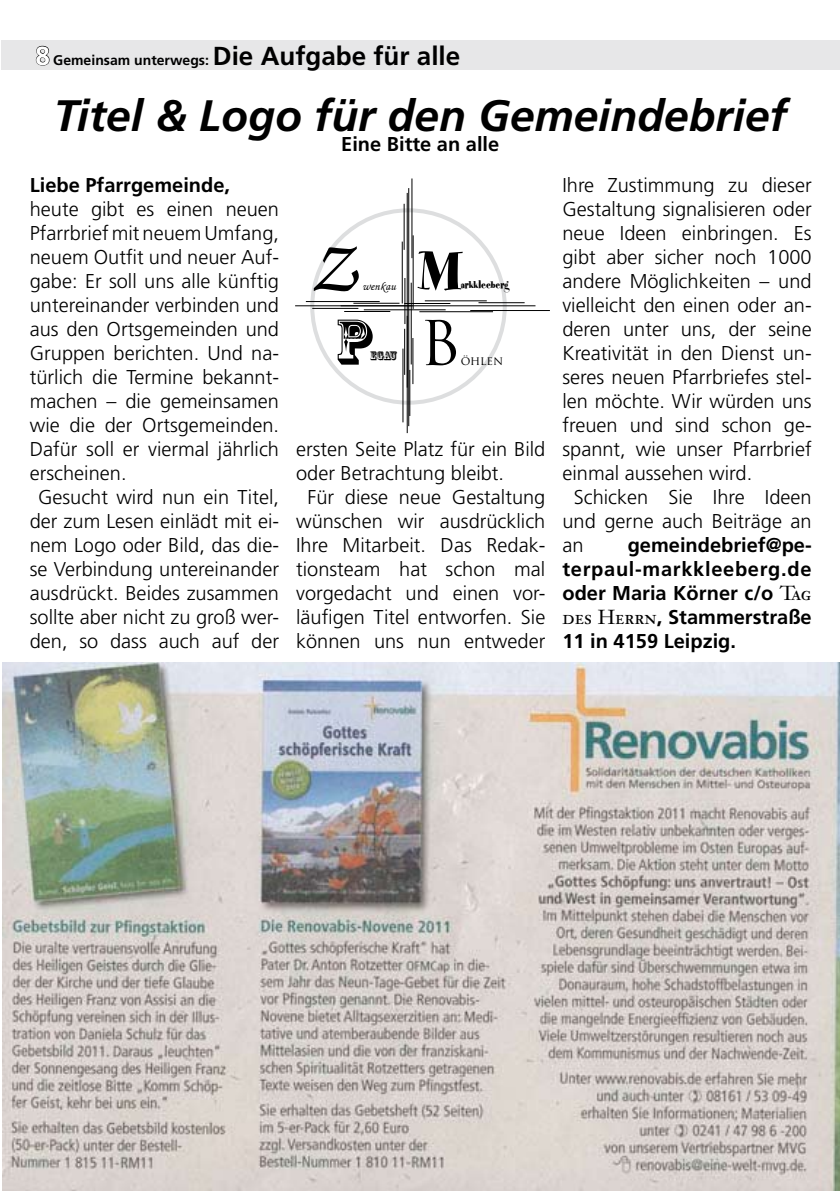
<style>
.page{position:relative;width:840px;height:1191px;background:#fff}
.page>*{position:absolute;margin:0;border:0;box-sizing:border-box;transform-origin:0 0}
.t1{font:italic 500 75px "Zapf Chancery";color:#000}
.t2{font:60px "Trajan Pro";color:#000}
.t3{font:60px "Spumoni LP";color:#000}
.t4{font:60px "Rosewood Std";color:#000}
.t5{font:italic 700 44px "Frutiger";color:#000}
.t6{font:300 20px "Frutiger";color:#000}
.t7{font:700 20px/24px "Frutiger";color:#000;text-align:justify}
.t8{font:700 14px "Frutiger";color:#000}
.t9{font:12px "Spumoni LP";color:#000}
.t10{font:italic 500 12px "Zapf Chancery";color:#000}
.t11{font:12px "Trajan Pro";letter-spacing:-.01em;color:#000}
.t12{font:12px "Rosewood Std";color:#000}
.s1{font-size:26px;color:#fff}
.s2{font-size:26px}
.s3{font-family:"Janson Text Roman SC";font-weight:400}
</style>
<div class="page">
<img style="left:2px;top:662px;width:837px;height:529px">
<div style="left:1px;top:40px;width:838px;height:30px;background:#e7e7e8"></div>
<svg style="left:35px;top:45px;width:15px;height:21px"></svg>
<hr style="left:408px;top:188px;width:1px;height:238px;background:#000">
<hr style="left:295px;top:305px;width:240px;height:1px;background:#000">
<hr style="left:306px;top:301px;width:73px;height:1px;background:#000">
<hr style="left:363px;top:309px;width:82px;height:1px;background:#000">
<hr style="left:424px;top:300px;width:62px;height:1px;background:#000">
<hr style="left:470px;top:310px;width:79px;height:1px;background:#000">
<hr style="left:353px;top:303px;width:46px;height:1px;background:#000">
<hr style="left:312px;top:308px;width:46px;height:1px;background:#000">
<hr style="left:344px;top:311px;width:46px;height:1px;background:#000">
<hr style="left:404px;top:303px;width:46px;height:1px;background:#000">
<hr style="left:419px;top:311px;width:73px;height:1px;background:#000">
<hr style="left:478px;top:302px;width:46px;height:1px;background:#000">
<hr style="left:406px;top:193px;width:1px;height:240px;background:#000">
<hr style="left:402px;top:348px;width:1px;height:74px;background:#000">
<hr style="left:410px;top:283px;width:1px;height:81px;background:#000">
<hr style="left:401px;top:242px;width:1px;height:61px;background:#000">
<hr style="left:411px;top:178px;width:1px;height:80px;background:#000">
<hr style="left:404px;top:329px;width:1px;height:46px;background:#000">
<hr style="left:409px;top:370px;width:1px;height:46px;background:#000">
<hr style="left:412px;top:338px;width:1px;height:46px;background:#000">
<hr style="left:404px;top:278px;width:1px;height:46px;background:#000">
<hr style="left:412px;top:235px;width:1px;height:74px;background:#000">
<hr style="left:403px;top:204px;width:1px;height:46px;background:#000">
<p class="t8" style="left:35px;top:52px;width:426px"><span class="s1">8</span> Gemeinsam unterwegs: <span class="s2">Die Aufgabe für alle</span></p>
<h3 class="t5" style="left:54px;top:90px;width:733px">Titel &amp; Logo für den Gemeindebrief</h3>
<p class="t7" style="left:341px;top:132px;width:159px">Eine Bitte an alle</p>
<p class="t7" style="left:30px;top:173px;width:202px">Liebe Pfarrgemeinde,</p>
<p class="t6" style="left:30px;top:198px;width:251px">heute gibt es einen neuen</p>
<p class="t6" style="left:30px;top:222px;width:251px">Pfarrbrief mit neuem Umfang,</p>
<p class="t6" style="left:30px;top:246px;width:251px">neuem Outfit und neuer Auf-</p>
<p class="t6" style="left:30px;top:270px;width:251px">gabe: Er soll uns alle künftig</p>
<p class="t6" style="left:30px;top:294px;width:250px">untereinander verbinden und</p>
<p class="t6" style="left:30px;top:318px;width:251px">aus den Ortsgemeinden und</p>
<p class="t6" style="left:30px;top:342px;width:251px">Gruppen berichten. Und na-</p>
<p class="t6" style="left:30px;top:366px;width:251px">türlich die Termine bekannt-</p>
<p class="t6" style="left:30px;top:390px;width:250px">machen – die gemeinsamen</p>
<p class="t6" style="left:30px;top:414px;width:250px">wie die der Ortsgemeinden.</p>
<p class="t6" style="left:30px;top:438px;width:251px">Dafür soll er viermal jährlich</p>
<p class="t6" style="left:30px;top:462px;width:98px">erscheinen.</p>
<p class="t6" style="left:38px;top:486px;width:242px">Gesucht wird nun ein Titel,</p>
<p class="t6" style="left:30px;top:510px;width:251px">der zum Lesen einlädt mit ei-</p>
<p class="t6" style="left:30px;top:534px;width:251px">nem Logo oder Bild, das die-</p>
<p class="t6" style="left:30px;top:558px;width:251px">se Verbindung untereinander</p>
<p class="t6" style="left:30px;top:582px;width:251px">ausdrückt. Beides zusammen</p>
<p class="t6" style="left:30px;top:606px;width:251px">sollte aber nicht zu groß wer-</p>
<p class="t6" style="left:30px;top:630px;width:251px">den, so dass auch auf der</p>
<h1 class="t1" style="left:316px;top:229px;width:48px">Z</h1>
<p class="t10" style="left:363px;top:280px;width:35px">wenkau</p>
<h2 class="t3" style="left:419px;top:241px;width:43px">M</h2>
<p class="t9" style="left:460px;top:279px;width:50px">arkkleeberg</p>
<h2 class="t4" style="left:335px;top:306px;width:36px">P</h2>
<p class="t12" style="left:370px;top:348px;width:28px">EGAU</p>
<h2 class="t2" style="left:419px;top:305px;width:43px">B</h2>
<p class="t11" style="left:460px;top:353px;width:44px">öhlen</p>
<p class="t6" style="left:296px;top:438px;width:251px">ersten Seite Platz für ein Bild</p>
<p class="t6" style="left:296px;top:462px;width:209px">oder Betrachtung bleibt.</p>
<p class="t6" style="left:307px;top:486px;width:239px">Für diese neue Gestaltung</p>
<p class="t6" style="left:296px;top:510px;width:251px">wünschen wir ausdrücklich</p>
<p class="t6" style="left:296px;top:534px;width:250px">Ihre Mitarbeit. Das Redak-</p>
<p class="t6" style="left:296px;top:558px;width:251px">tionsteam hat schon mal</p>
<p class="t6" style="left:296px;top:582px;width:251px">vorgedacht und einen vor-</p>
<p class="t6" style="left:296px;top:606px;width:251px">läufigen Titel entworfen. Sie</p>
<p class="t6" style="left:296px;top:630px;width:250px">können uns nun entweder</p>
<p class="t6" style="left:562px;top:174px;width:251px">Ihre Zustimmung zu dieser</p>
<p class="t6" style="left:562px;top:198px;width:251px">Gestaltung signalisieren oder</p>
<p class="t6" style="left:562px;top:222px;width:250px">neue Ideen einbringen. Es</p>
<p class="t6" style="left:562px;top:246px;width:251px">gibt aber sicher noch 1000</p>
<p class="t6" style="left:562px;top:270px;width:250px">andere Möglichkeiten – und</p>
<p class="t6" style="left:562px;top:294px;width:250px">vielleicht den einen oder an-</p>
<p class="t6" style="left:562px;top:318px;width:251px">deren unter uns, der seine</p>
<p class="t6" style="left:562px;top:342px;width:251px">Kreativität in den Dienst un-</p>
<p class="t6" style="left:562px;top:366px;width:250px">seres neuen Pfarrbriefes stel-</p>
<p class="t6" style="left:562px;top:390px;width:251px">len möchte. Wir würden uns</p>
<p class="t6" style="left:562px;top:414px;width:250px">freuen und sind schon ge-</p>
<p class="t6" style="left:562px;top:438px;width:251px">spannt, wie unser Pfarrbrief</p>
<p class="t6" style="left:562px;top:462px;width:191px">einmal aussehen wird.</p>
<p class="t6" style="left:573px;top:486px;width:239px">Schicken Sie Ihre Ideen</p>
<p class="t6" style="left:562px;top:510px;width:251px">und gerne auch Beiträge an</p>
<p class="t6" style="left:562px;top:534px;width:23px">an</p>
<p class="t7" style="left:562px;top:533px;width:251px;text-indent:65px">gemeindebrief@pe&shy;terpaul-markkleeberg.de oder Maria Körner c/o <span class="s3">Tag des Herrn</span>, Stammerstraße 11 in 4159 Leipzig.</p>
</div>
